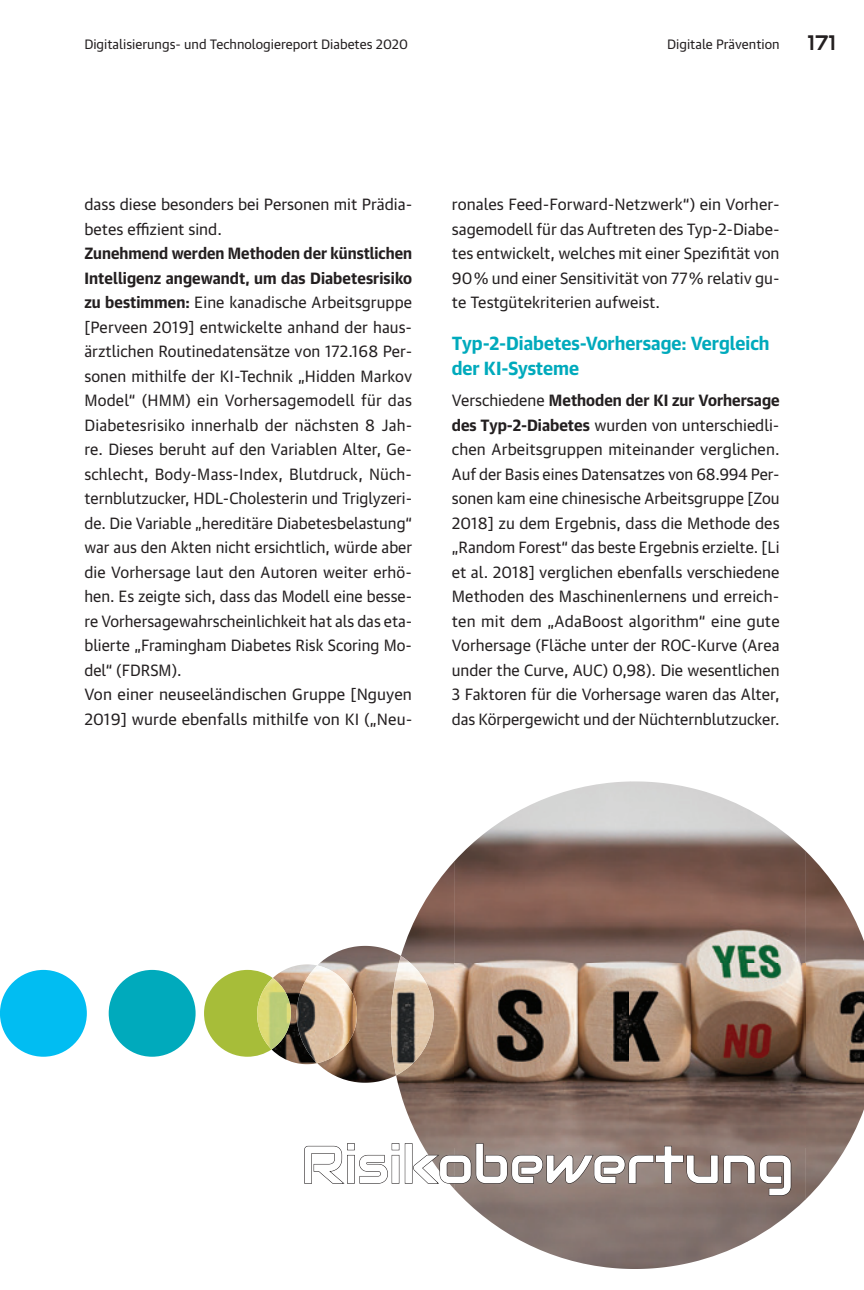
<style>
.page{position:relative;width:864px;height:1290px;background:#fff}
.page>*{position:absolute;margin:0;border:0;box-sizing:border-box;transform-origin:0 0}
.t1{font:52.5px "Audiowide";color:#fff}
.t2{font:21px "Audiowide";color:#231f20}
.t3{font:700 18.38px/24.5px "Guardian Text Sans";color:#00aabc}
.t4{font:15.75px/24.5px "Guardian Text Sans";color:#231f20;text-align:justify}
.t5{font:13.12px "Guardian Text Sans";color:#231f20}
.s1{font-weight:700}
</style>
<div class="page">
<img style="left:454px;top:781px;width:351px;height:366px">
<img style="left:396px;top:862px;width:58px;height:280px">
<img style="left:805px;top:851px;width:58px;height:348px">
<img style="left:461px;top:1196px;width:172px;height:73px">
<img style="left:746px;top:1147px;width:59px;height:95px">
<img style="left:317px;top:946px;width:48px;height:136px">
<img style="left:391px;top:1003px;width:42px;height:72px">
<img style="left:278px;top:964px;width:29px;height:10px">
<img style="left:296px;top:1014px;width:61px;height:49px">
<div style="left:0;top:970px;width:87px;height:87px;background:#01bdf2;border-radius:50%"></div>
<div style="left:109px;top:970px;width:86px;height:87px;background:#00aabc;border-radius:50%"></div>
<svg style="left:204px;top:970px;width:69px;height:87px"></svg>
<img style="left:257px;top:978px;width:34px;height:71px">
<svg style="left:304px;top:1142px;width:487px;height:54px"></svg>
<p class="t5" style="left:84px;top:34px;width:325px">Digitalisierungs- und Technologiereport Diabetes 2020</p>
<p class="t5" style="left:667px;top:34px;width:114px">Digitale Prävention</p>
<h2 class="t2" style="left:807px;top:29px;width:30px">171</h2>
<p class="t4" style="left:84px;top:190px;width:329px">dass diese besonders bei Personen mit Prädia&shy;betes effizient sind.</p>
<p class="t4" style="left:84px;top:239px;width:329px;text-align:left"><span class="s1">Zunehmend werden Methoden der künstlichen Intelligenz angewandt, um das Diabetesrisiko zu bestimmen:</span> Eine kanadische Arbeitsgruppe [Perveen 2019] entwickelte anhand der haus&shy;ärztlichen Routinedatensätze von 172.168 Per&shy;sonen mithilfe der KI-Technik „Hidden Markov Model“ (HMM) ein Vorhersagemodell für das Dia betesrisiko innerhalb der nächsten 8 Jah&shy;re. Dieses beruht auf den Variablen Alter, Ge&shy;schlecht, Body-Mass-Index, Blutdruck, Nüch&shy;ternblutzucker, HDL-Cholesterin und Triglyzeri&shy;de. Die Variable „hereditäre Diabetesbelastung“ war aus den Akten nicht ersichtlich, würde aber die Vorhersage laut den Autoren weiter erhö&shy;hen. Es zeigte sich, dass das Modell eine besse&shy;re Vorhersagewahrscheinlichkeit hat als das eta&shy;blierte „Framingham Diabetes Risk Scoring Mo&shy;del“ (FDRSM).<br>Von einer neuseeländischen Gruppe [Nguyen 2019] wurde ebenfalls mithilfe von KI („Neu-</p>
<p class="t4" style="left:451px;top:190px;width:329px">ronales Feed-Forward-Netzwerk“) ein Vorher&shy;sagemodell für das Auftreten des Typ-2-Diabe&shy;tes entwickelt, welches mit einer Spezifität von 90 % und einer Sensitivität von 77 % relativ gu&shy;te Testgütekriterien aufweist.</p>
<p class="t3" style="left:451px;top:329px;width:319px">Typ-2-Diabetes-Vorhersage: Vergleich der KI-Systeme</p>
<p class="t4" style="left:451px;top:386px;width:329px">Verschiedene <span class="s1">Methoden der KI zur Vorhersage des Typ-2-Diabetes</span> wurden von unterschiedli&shy;chen Arbeitsgruppen miteinander verglichen.<br>Auf der Basis eines Datensatzes von 68.994 Per&shy;sonen kam eine chinesische Arbeitsgruppe [Zou 2018] zu dem Ergebnis, dass die Methode des „Random Forest“ das beste Ergebnis erzielte. [Li et al. 2018] verglichen ebenfalls verschiedene Methoden des Maschinenlernens und erreich&shy;ten mit dem „AdaBoost algorithm“ eine gute Vorhersage (Fläche unter der ROC-Kurve (Area under the Curve, AUC) 0,98). Die wesentlichen 3 Faktoren für die Vorhersage waren das Alter, das Körpergewicht und der Nüchternblutzucker.</p>
<h1 class="t1" style="left:301px;top:1131px;width:494px">Risikobewertung</h1>
</div>
